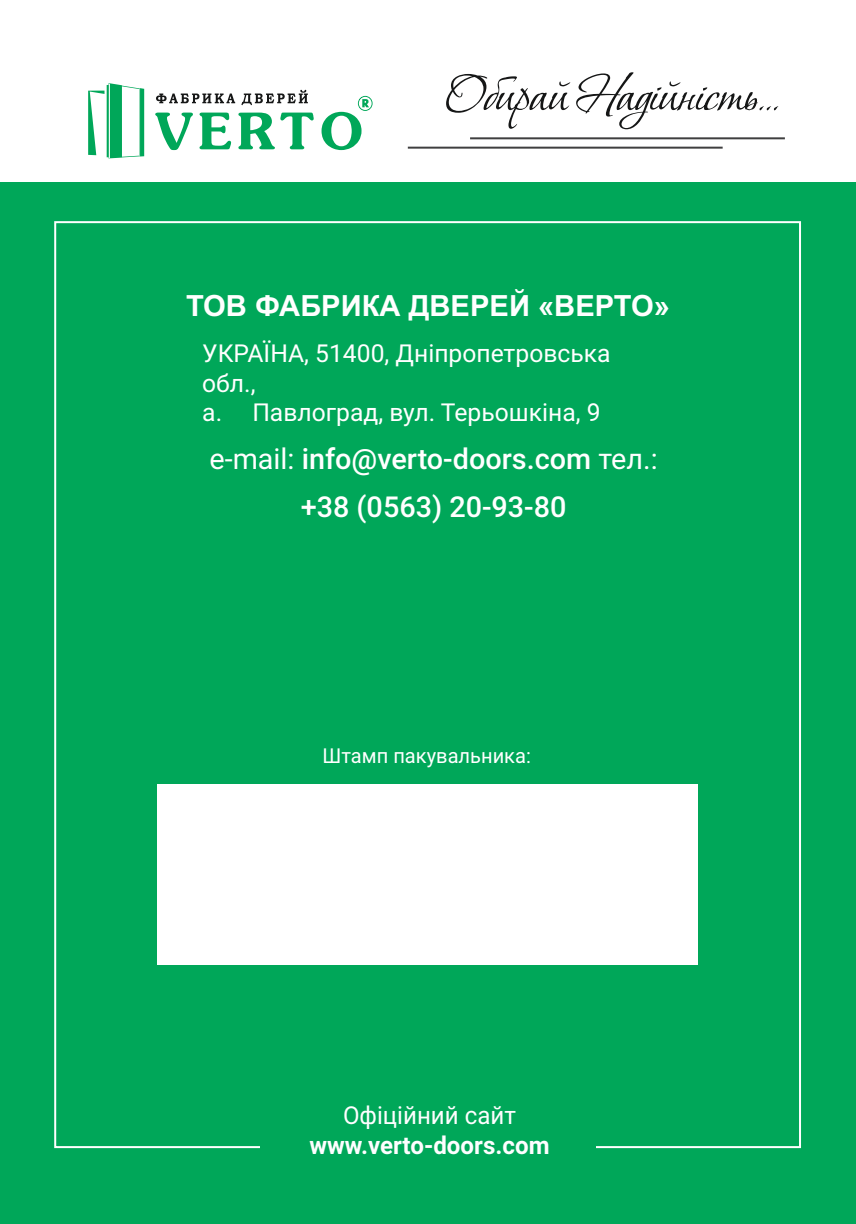
<style>
.page{position:relative;width:856px;height:1224px;background:#fff}
.page>*{position:absolute;margin:0;border:0;box-sizing:border-box;transform-origin:0 0}
.t1{font:700 29.2px "Arial";color:#fff}
.t2{font:500 28.8px/48.8px "Roboto";color:#fff;text-align:center}
.t3{font:24.6px/29.6px "Roboto";color:#fff}
.t4{font:700 24.6px "Roboto";color:#fefeff}
.t5{font:24.6px "Roboto";color:#fefeff}
.t6{font:20.6px "Roboto";color:#fff}
.s1{font-weight:400}
</style>
<div class="page">
<div style="left:0;top:182px;width:856px;height:1042px;background:#00a759"></div>
<svg style="left:88px;top:83px;width:56px;height:75px"></svg>
<svg style="left:155px;top:90px;width:218px;height:60px"></svg>
<svg style="left:446px;top:72px;width:332px;height:57px"></svg>
<hr style="left:470px;top:137px;width:315px;height:2px;background:#3f3f40">
<hr style="left:408px;top:147px;width:315px;height:2px;background:#3f3f40">
<div style="left:157px;top:784px;width:541px;height:181px;background:#fff"></div>
<p class="t1" style="left:186px;top:295px;width:485px">ТОВ ФАБРИКА ДВЕРЕЙ «ВЕРТО»</p>
<p class="t3" style="left:202px;top:341px;width:410px">УКРАЇНА, 51400, Дніпропетровська обл.,<br>а. Павлоград, вул. Терьошкіна, 9</p>
<p class="t2" style="left:209px;top:437px;width:450px"><span class="s1">е-mail:</span> info@verto-doors.com <span class="s1">тел.: </span>+38 (0563) 20-93-80</p>
<p class="t6" style="left:323px;top:748px;width:210px">Штамп пакувальника:</p>
<p class="t5" style="left:343px;top:1106px;width:174px">Офіційний сайт</p>
<p class="t4" style="left:310px;top:1135px;width:242px">www.verto-doors.com</p>
</div>
